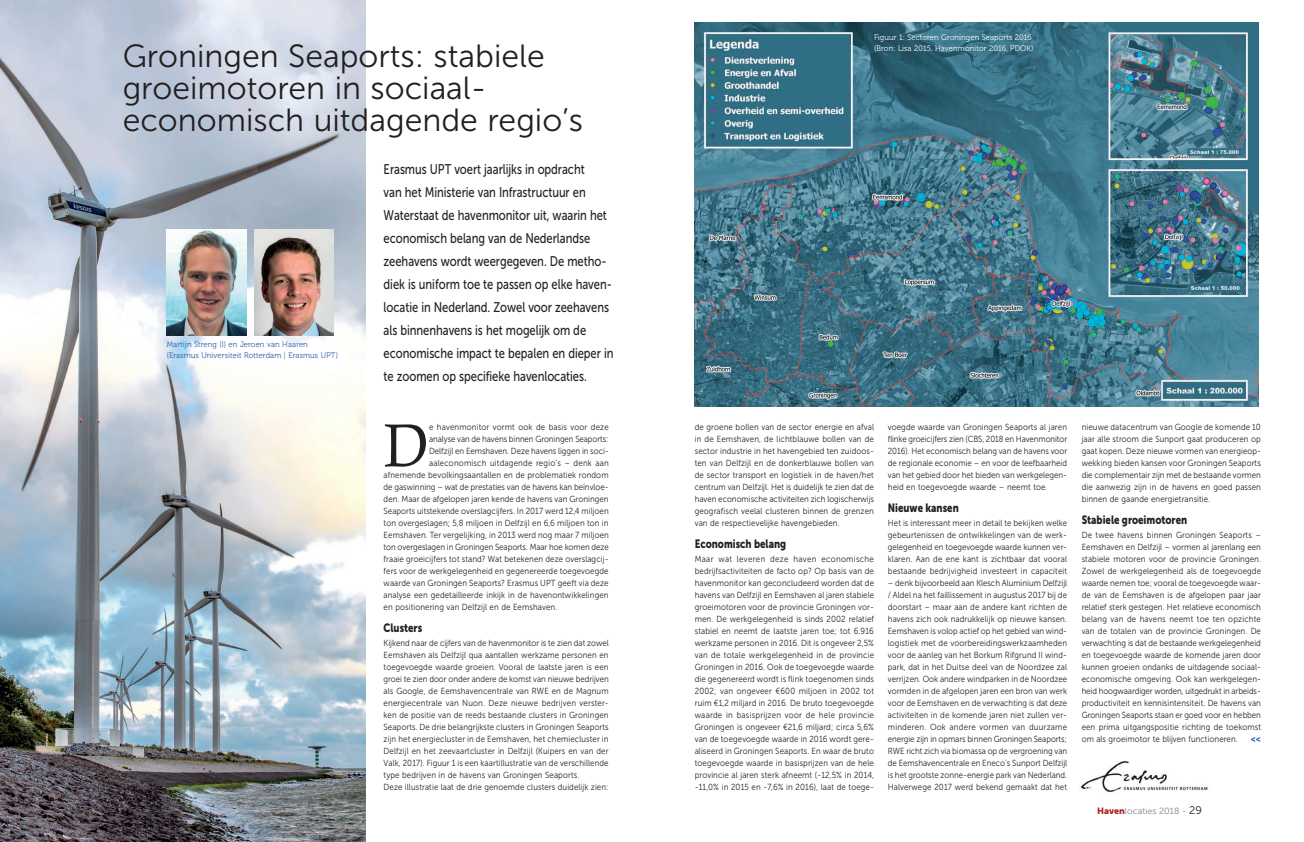
<style>
.page{position:relative;width:1304px;height:842px;background:#fff}
.page>*{position:absolute;margin:0;border:0;box-sizing:border-box;transform-origin:0 0}
.t1{font:61.2px "Calisto";color:#231f20;scale:.9 1}
.t2{font:32px/32px "Museo Sans 300";color:#231f20}
.t3{font:14px/23px "Museo Sans 500";letter-spacing:-.005em;color:#231f20;scale:.8 1}
.t4{font:12px "Museo Sans 900";color:#231f20;scale:.8 1}
.t5{font:9px "Museo Sans 300";color:#808285}
.t6{font:8.8px/12px "Museo Sans 300";letter-spacing:.015em;color:#231f20;text-align:justify;scale:.9 1}
.t7{font:8.8px "Museo Sans 300";letter-spacing:-.005em;color:#231f20;scale:.9 1}
.t8{font:8.8px "Museo Sans 900";color:#275caa;scale:.9 1}
.t9{font:8px/11px "Museo 300";letter-spacing:.015em;color:#275caa;scale:.95 1}
.t10{font:8px/11px "Museo 300";letter-spacing:.015em;color:#fff;scale:.95 1}
.s1{font-family:"Museo Sans 900";color:#a72427}
.s2{font-size:11px;color:#231f20}
</style>
<div class="page">
<img style="left:0;top:0;width:366px;height:842px">
<img style="left:254px;top:229px;width:80px;height:106px">
<img style="left:167px;top:230px;width:79px;height:105px">
<img style="left:695px;top:23px;width:563px;height:383px">
<img style="left:1080px;top:761px;width:129px;height:31px">
<h2 class="t2" style="left:123px;top:41px;width:462px">Groningen Seaports: stabiele groeimotoren in sociaal&shy;economisch uitdagende regio’s</h2>
<p class="t3" style="left:384px;top:157px;width:289px">Erasmus UPT voert jaarlijks in opdracht<br>van het Ministerie van Infrastructuur en Waterstaat de havenmonitor uit, waarin het economisch belang van de Nederlandse zeehavens wordt weergegeven. De metho&shy;diek is uniform toe te passen op elke haven&shy;locatie in Nederland. Zowel voor zeehavens als binnenhavens is het mogelijk om de economische impact te bepalen en dieper in te zoomen op specifieke havenlocaties.</p>
<p class="t9" style="left:167px;top:339px;width:182px">Martijn Streng (l) en Jeroen van Haaren (Erasmus Universiteit Rotterdam | Erasmus UPT)</p>
<h1 class="t1" style="left:384px;top:410px;width:51px">D</h1>
<p class="t6" style="left:429px;top:421px;width:201px">e havenmonitor vormt ook de basis voor deze</p>
<p class="t7" style="left:429px;top:435px;width:201px">analyse van de havens binnen Groningen Seaports:</p>
<p class="t6" style="left:429px;top:445px;width:201px">Delfzijl en Eemshaven. Deze havens liggen in soci-</p>
<p class="t6" style="left:429px;top:457px;width:201px">aaleconomisch uitdagende regio’s – denk aan</p>
<p class="t6" style="left:384px;top:469px;width:251px">afnemende bevolkingsaantallen en de problematiek rondom</p>
<p class="t6" style="left:384px;top:481px;width:252px">de gaswinning – wat de prestaties van de havens kan beïnvloe-</p>
<p class="t6" style="left:384px;top:493px;width:252px">den. Maar de afgelopen jaren kende de havens van Groningen</p>
<p class="t6" style="left:384px;top:505px;width:252px">Seaports uitstekende overslagcijfers. In 2017 werd 12,4 miljoen</p>
<p class="t6" style="left:384px;top:517px;width:251px">ton overgeslagen; 5,8 miljoen in Delfzijl en 6,6 miljoen ton in</p>
<p class="t6" style="left:384px;top:529px;width:252px">Eemshaven. Ter vergelijking, in 2013 werd nog maar 7 miljoen</p>
<p class="t7" style="left:384px;top:543px;width:252px">ton overgeslagen in Groningen Seaports. Maar hoe komen deze</p>
<p class="t6" style="left:384px;top:553px;width:252px">fraaie groeicijfers tot stand? Wat betekenen deze overslagcij-</p>
<p class="t6" style="left:384px;top:565px;width:251px">fers voor de werkgelegenheid en gegenereerde toegevoegde</p>
<p class="t6" style="left:384px;top:577px;width:251px">waarde van Groningen Seaports? Erasmus UPT geeft via deze</p>
<p class="t6" style="left:384px;top:589px;width:251px">analyse een gedetailleerde inkijk in de havenontwikkelingen</p>
<p class="t6" style="left:384px;top:601px;width:194px">en positionering van Delfzijl en de Eemshaven.</p>
<h3 class="t4" style="left:384px;top:621px;width:50px">Clusters</h3>
<p class="t6" style="left:384px;top:637px;width:252px;text-align:left">Kijkend naar de cijfers van de havenmonitor is te zien dat zowel Eemshaven als Delfzijl qua aantallen werkzame personen en toegevoegde waarde groeien. Vooral de laatste jaren is een groei te zien door onder andere de komst van nieuwe bedrijven als Google, de Eemshavencentrale van RWE en de Magnum energiecentrale van Nuon. Deze nieuwe bedrijven verster&shy;ken de positie van de reeds bestaande clusters in Groningen Seaports. De drie belangrijkste clusters in Groningen Seaports zijn het energiecluster in de Eemshaven, het chemiecluster in Delfzijl en het zeevaartcluster in Delfzijl (Kuipers en van der Valk, 2017). Figuur 1 is een kaartillustratie van de verschillende type bedrijven in de havens van Groningen Seaports.<br>Deze illustratie laat de drie genoemde clusters duidelijk zien:</p>
<p class="t10" style="left:874px;top:32px;width:169px">Figuur 1: Sectoren Groningen Seaports 2016 (Bron: Lisa 2015, Havenmonitor 2016, PDOK)</p>
<p class="t6" style="left:695px;top:421px;width:201px">de groene bollen van de sector energie en afval in de Eemshaven, de lichtblauwe bollen van de sector industrie in het havengebied ten zuidoos&shy;ten van Delfzijl en de donkerblauwe bollen van de sector transport en logistiek in de haven/het centrum van Delfzijl. Het is duidelijk te zien dat de haven economische activiteiten zich logischerwijs geografisch veelal clusteren binnen de grenzen van de respectievelijke havengebieden.</p>
<h3 class="t4" style="left:695px;top:537px;width:116px">Economisch belang</h3>
<p class="t6" style="left:695px;top:553px;width:201px">Maar wat leveren deze haven economische bedrijfsactiviteiten de facto op? Op basis van de havenmonitor kan geconcludeerd worden dat de havens van Delfzijl en Eemshaven al jaren stabiele groeimotoren voor de provincie Groningen vor&shy;men. De werkgelegenheid is sinds 2002 relatief stabiel en neemt de laatste jaren toe; tot 6.916 werkzame personen in 2016. Dit is ongeveer 2,5% van de totale werkgelegenheid in de provincie Groningen in 2016. Ook de toegevoegde waarde die gegenereerd wordt is flink toegenomen sinds 2002; van ongeveer €600 miljoen in 2002 tot ruim €1,2 miljard in 2016. De bruto toegevoegde waarde in basisprijzen voor de hele provincie Groningen is ongeveer €21,6 miljard; circa 5,6% van de toegevoegde waarde in 2016 wordt gere&shy;aliseerd in Groningen Seaports. En waar de bruto toegevoegde waarde in basisprijzen van de hele provincie al jaren sterk afneemt (-12,5% in 2014, -11,0% in 2015 en -7,6% in 2016), laat de toege-</p>
<p class="t6" style="left:888px;top:421px;width:201px">voegde waarde van Groningen Seaports al jaren flinke groeicijfers zien (CBS, 2018 en Havenmonitor 2016). Het economisch belang van de havens voor de regionale economie – en voor de leefbaarheid van het gebied door het bieden van werkgelegen&shy;heid en toegevoegde waarde – neemt toe.</p>
<h3 class="t4" style="left:888px;top:501px;width:90px">Nieuwe kansen</h3>
<p class="t6" style="left:888px;top:517px;width:201px">Het is interessant meer in detail te bekijken welke gebeurtenissen de ontwikkelingen van de werk&shy;gelegenheid en toegevoegde waarde kunnen ver&shy;klaren. Aan de ene kant is zichtbaar dat vooral bestaande bedrijvigheid investeert in capaciteit</p>
<p class="t6" style="left:888px;top:577px;width:201px">– denk bijvoorbeeld aan Klesch Aluminium Delfzijl / Aldel na het faillissement in augustus 2017 bij de doorstart – maar aan de andere kant richten de havens zich ook nadrukkelijk op nieuwe kansen.<br>Eemshaven is volop actief op het gebied van wind&shy;logistiek met de voorbereidingswerkzaamheden voor de aanleg van het Borkum Rifgrund II wind&shy;park, dat in het Duitse deel van de Noordzee zal verrijzen. Ook andere windparken in de Noordzee vormden in de afgelopen jaren een bron van werk voor de Eemshaven en de verwachting is dat deze activiteiten in de komende jaren niet zullen ver&shy;minderen. Ook andere vormen van duurzame energie zijn in opmars binnen Groningen Seaports; RWE richt zich via biomassa op de vergroening van de Eemshavencentrale en Eneco’s Sunport Delfzijl is het grootste zonne-energie park van Nederland.<br>Halverwege 2017 werd bekend gemaakt dat het</p>
<p class="t6" style="left:1082px;top:421px;width:201px">nieuwe datacentrum van Google de komende 10 jaar alle stroom die Sunport gaat produceren op gaat kopen. Deze nieuwe vormen van energieop&shy;wekking bieden kansen voor Groningen Seaports die complementair zijn met de bestaande vormen die aanwezig zijn in de havens en goed passen binnen de gaande energietransitie.</p>
<h3 class="t4" style="left:1082px;top:513px;width:133px">Stabiele groeimotoren</h3>
<p class="t6" style="left:1082px;top:529px;width:201px">De twee havens binnen Groningen Seaports – Eemshaven en Delfzijl – vormen al jarenlang een stabiele motoren voor de provincie Groningen.<br>Zowel de werkgelegenheid als de toegevoegde waarde nemen toe; vooral de toegevoegde waar&shy;de van de Eemshaven is de afgelopen paar jaar relatief sterk gestegen. Het relatieve economisch belang van de havens neemt toe ten opzichte van de totalen van de provincie Groningen. De verwachting is dat de bestaande werkgelegenheid en toegevoegde waarde de komende jaren door kunnen groeien ondanks de uitdagende sociaal&shy;economische omgeving. Ook kan werkgelegen&shy;heid hoogwaardiger worden, uitgedrukt in arbeids&shy;productiviteit en kennisintensiteit. De havens van Groningen Seaports staan er goed voor en hebben een prima uitgangspositie richting de toekomst om als groeimotor te blijven functioneren.</p>
<p class="t8" style="left:1251px;top:734px;width:13px">&lt;&lt;</p>
<p class="t5" style="left:1097px;top:806px;width:106px"><span class="s1">Haven</span>locaties 2018 - <span class="s2">29</span></p>
</div>
